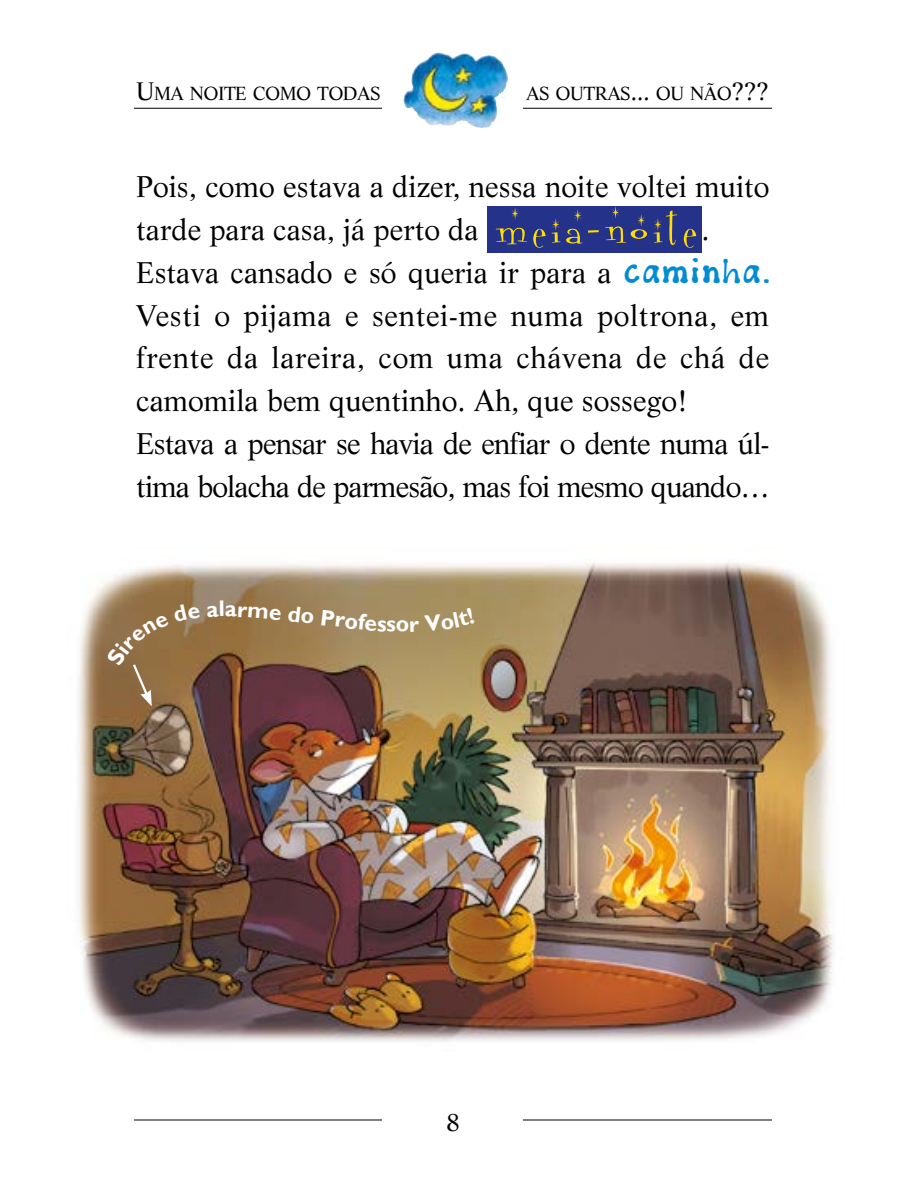
<style>
.page{position:relative;width:906px;height:1187px;background:#fff}
.page>*{position:absolute;margin:0;border:0;box-sizing:border-box;transform-origin:0 0}
.t1{font:29.25px/42.8px "Life";color:#000}
.t2{font:24.75px "Life";color:#000}
.t3{font:18.45px "Life";letter-spacing:-.025em;color:#000}
.s1{font-size:24.75px}
.s2{font-family:"Fontdinerdotcom Sparkly";font-size:60.75px;color:#fd0}
.s3{font-family:"Big Dots";font-size:31.5px;color:#008bd2}
</style>
<div class="page">
<div style="left:487px;top:206px;width:215px;height:47px;background:#25328a"></div>
<hr style="left:134px;top:108px;width:638px;height:1px;background:#000">
<img style="left:383px;top:52px;width:140px;height:76px">
<img style="left:403px;top:52px;width:36px;height:61px">
<img style="left:78px;top:562px;width:755px;height:480px">
<hr style="left:134px;top:1119px;width:638px;height:1px;background:#000">
<div style="left:383px;top:1084px;width:140px;height:45px;background:#fff"></div>
<svg style="left:107px;top:604px;width:93px;height:102px;background:#927047"></svg>
<svg style="left:207px;top:601px;width:74px;height:19px"></svg>
<svg style="left:288px;top:605px;width:186px;height:26px;background:#a28a5d"></svg>
<p class="t3" style="left:136px;top:82px;width:246px"><span class="s1">U</span>MA NOITE COMO TODAS</p>
<p class="t3" style="left:526px;top:82px;width:244px">AS OUTRAS<span class="s1">...</span> OU NÃO<span class="s1">???</span></p>
<p class="t1" style="left:136px;top:165px;width:635px">Pois, como estava a dizer, nessa noite voltei muito tarde para casa, já perto da <span class="s2">meia-noite</span> .<br>Estava cansado e só queria ir para a <span class="s3">caminha.<br></span>Vesti o pijama e sentei-me numa poltrona, em frente da lareira, com uma chávena de chá de camomila bem quentinho. Ah, que sossego!<br>Estava a pensar se havia de enfiar o dente numa úl&shy;tima bolacha de parmesão, mas foi mesmo quando…</p>
<p class="t2" style="left:446px;top:1106px;width:15px">8</p>
</div>
